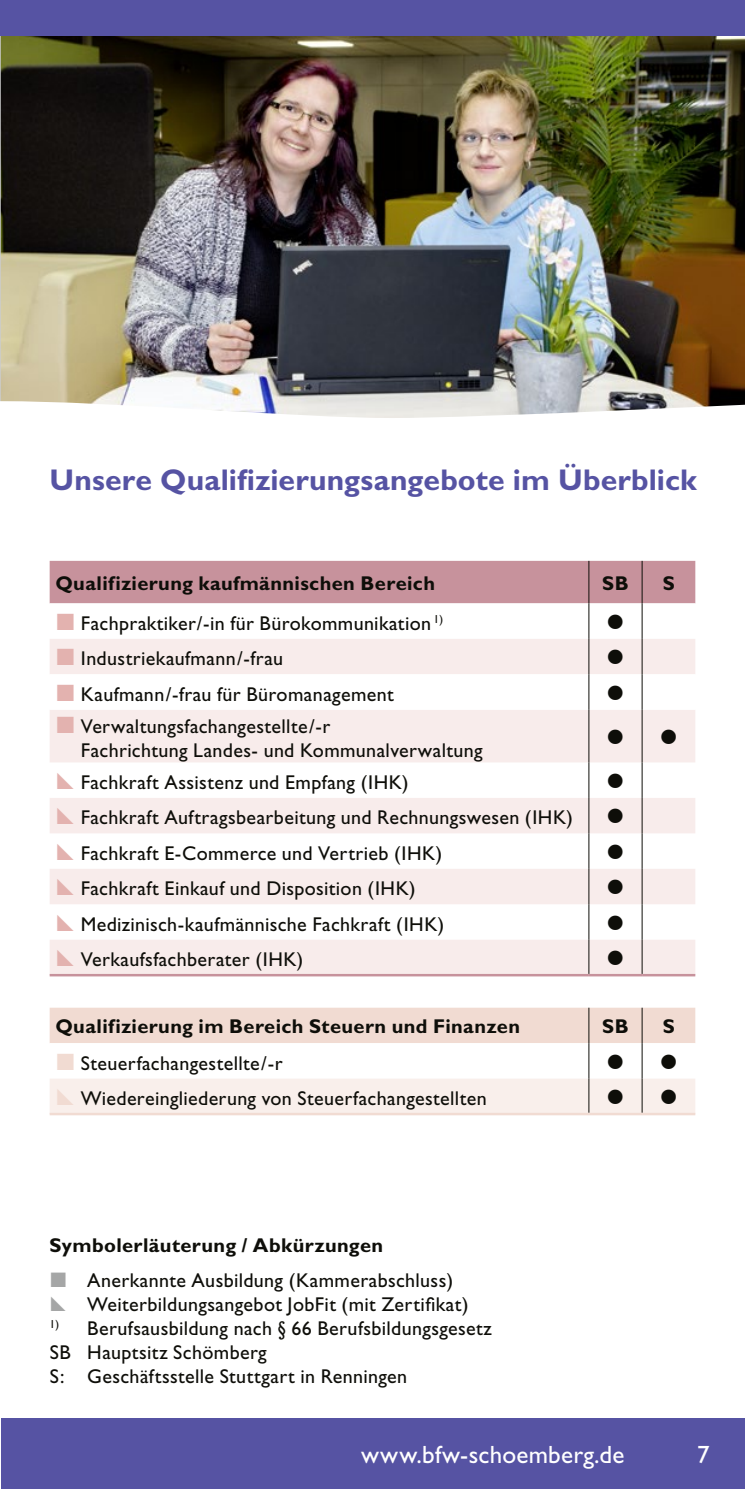
<style>
.page{position:relative;width:745px;height:1489px;background:#fff}
.page>*{position:absolute;margin:0;border:0;box-sizing:border-box;transform-origin:0 0}
.t1{font:700 30px "Gill Sans";letter-spacing:.005em;color:#5653a3}
.t2{font:25px "Gill Sans";letter-spacing:.01em;color:#fff}
.t3{font:20px/35.5px "Gill Sans";letter-spacing:.02em;color:#0e0e09}
.t4{font:700 20px "Gill Sans";letter-spacing:.02em;color:#0e0e09}
</style>
<div class="page">
<img style="left:0;top:36px;width:744px;height:382px">
<div style="left:50px;top:561px;width:644px;height:42px;background:#c7929c"></div>
<svg style="left:50px;top:639px;width:644px;height:334px;fill:#f8eceb"></svg>
<hr style="left:588px;top:561px;width:1px;height:42px;background:#0e0e09">
<hr style="left:641px;top:561px;width:1px;height:42px;background:#0e0e09">
<hr style="left:588px;top:603px;width:1px;height:36px;background:#0e0e09">
<hr style="left:641px;top:603px;width:1px;height:36px;background:#0e0e09">
<hr style="left:588px;top:639px;width:1px;height:35px;background:#0e0e09">
<hr style="left:641px;top:639px;width:1px;height:35px;background:#0e0e09">
<hr style="left:588px;top:709px;width:1px;height:53px;background:#0e0e09">
<hr style="left:641px;top:709px;width:1px;height:53px;background:#0e0e09">
<hr style="left:588px;top:762px;width:1px;height:35px;background:#0e0e09">
<hr style="left:641px;top:762px;width:1px;height:35px;background:#0e0e09">
<hr style="left:588px;top:797px;width:1px;height:36px;background:#0e0e09">
<hr style="left:641px;top:797px;width:1px;height:36px;background:#0e0e09">
<hr style="left:588px;top:833px;width:1px;height:35px;background:#0e0e09">
<hr style="left:641px;top:833px;width:1px;height:35px;background:#0e0e09">
<hr style="left:588px;top:868px;width:1px;height:36px;background:#0e0e09">
<hr style="left:641px;top:868px;width:1px;height:36px;background:#0e0e09">
<hr style="left:588px;top:904px;width:1px;height:35px;background:#0e0e09">
<hr style="left:641px;top:904px;width:1px;height:35px;background:#0e0e09">
<hr style="left:588px;top:939px;width:1px;height:34px;background:#0e0e09">
<hr style="left:641px;top:939px;width:1px;height:34px;background:#0e0e09">
<hr style="left:50px;top:973px;width:538px;height:3px;background:#c7929c">
<hr style="left:588px;top:973px;width:53px;height:3px;background:#c7929c">
<hr style="left:641px;top:973px;width:53px;height:3px;background:#c7929c">
<hr style="left:50px;top:1112px;width:538px;height:3px;background:#f1dbd2">
<hr style="left:588px;top:1112px;width:53px;height:3px;background:#f1dbd2">
<hr style="left:641px;top:1112px;width:53px;height:3px;background:#f1dbd2">
<div style="left:0;top:0;width:744px;height:36px;background:#5653a3"></div>
<div style="left:1px;top:1417px;width:743px;height:71px;background:#5653a3"></div>
<svg style="left:57px;top:648px;width:16px;height:17px"></svg>
<svg style="left:608px;top:649px;width:14px;height:15px"></svg>
<svg style="left:50px;top:674px;width:644px;height:35px"></svg>
<svg style="left:57px;top:716px;width:16px;height:16px"></svg>
<svg style="left:608px;top:729px;width:14px;height:14px"></svg>
<svg style="left:661px;top:729px;width:14px;height:14px"></svg>
<svg style="left:57px;top:772px;width:16px;height:16px"></svg>
<svg style="left:608px;top:773px;width:14px;height:14px"></svg>
<svg style="left:57px;top:807px;width:16px;height:17px"></svg>
<svg style="left:608px;top:808px;width:14px;height:15px"></svg>
<svg style="left:57px;top:843px;width:16px;height:16px"></svg>
<svg style="left:608px;top:844px;width:14px;height:14px"></svg>
<svg style="left:57px;top:878px;width:16px;height:17px"></svg>
<svg style="left:608px;top:879px;width:14px;height:15px"></svg>
<svg style="left:57px;top:914px;width:16px;height:16px"></svg>
<svg style="left:608px;top:915px;width:14px;height:14px"></svg>
<svg style="left:57px;top:949px;width:16px;height:17px"></svg>
<svg style="left:608px;top:950px;width:14px;height:15px"></svg>
<svg style="left:50px;top:1007px;width:644px;height:106px"></svg>
<h1 class="t1" style="left:50px;top:462px;width:648px">Unsere Qualifizierungsangebote im Überblick</h1>
<p class="t4" style="left:55px;top:571px;width:381px">Qualifizierung kaufmännischen Bereich</p>
<p class="t4" style="left:601px;top:571px;width:28px">SB</p>
<p class="t4" style="left:662px;top:571px;width:14px">S</p>
<p class="t3" style="left:81px;top:605px;width:363px">Fachpraktiker/-in für Bürokommunikation <sup>1)<br></sup>Industriekaufmann/-frau<br>Kaufmann/-frau für Büromanagement</p>
<p class="t3" style="left:81px;top:714px;width:403px;line-height:24px">Verwaltungsfachangestellte/-r<br>Fachrichtung Landes- und Kommunalverwaltung</p>
<p class="t3" style="left:81px;top:764px;width:493px">Fachkraft Assistenz und Empfang (IHK)<br>Fachkraft Auftragsbearbeitung und Rechnungswesen (IHK)<br>Fachkraft E-Commerce und Vertrieb (IHK)<br>Fachkraft Einkauf und Disposition (IHK)<br>Medizinisch-kaufmännische Fachkraft (IHK)<br>Verkaufsfachberater (IHK)</p>
<p class="t4" style="left:55px;top:1014px;width:466px">Qualifizierung im Bereich Steuern und Finanzen</p>
<p class="t4" style="left:601px;top:1014px;width:28px">SB</p>
<p class="t4" style="left:662px;top:1014px;width:14px">S</p>
<p class="t3" style="left:81px;top:1045px;width:407px">Steuerfachangestellte/-r<br>Wiedereingliederung von Steuerfachangestellten</p>
<p class="t4" style="left:50px;top:1233px;width:335px">Symbolerläuterung / Abkürzungen</p>
<p class="t3" style="left:87px;top:1267px;width:382px;line-height:24px">Anerkannte Ausbildung (Kammerabschluss)<br>Weiterbildungsangebot JobFit (mit Zertifikat)</p>
<p class="t3" style="left:50px;top:1315px;width:443px;line-height:24px"><sup>1)</sup> Berufsausbildung nach § 66 Berufsbildungsgesetz<br>SB Hauptsitz Schömberg<br>S: Geschäftsstelle Stuttgart in Renningen</p>
<p class="t2" style="left:361px;top:1439px;width:264px">www.bfw-schoemberg.de</p>
<p class="t2" style="left:696px;top:1439px;width:14px">7</p>
</div>
